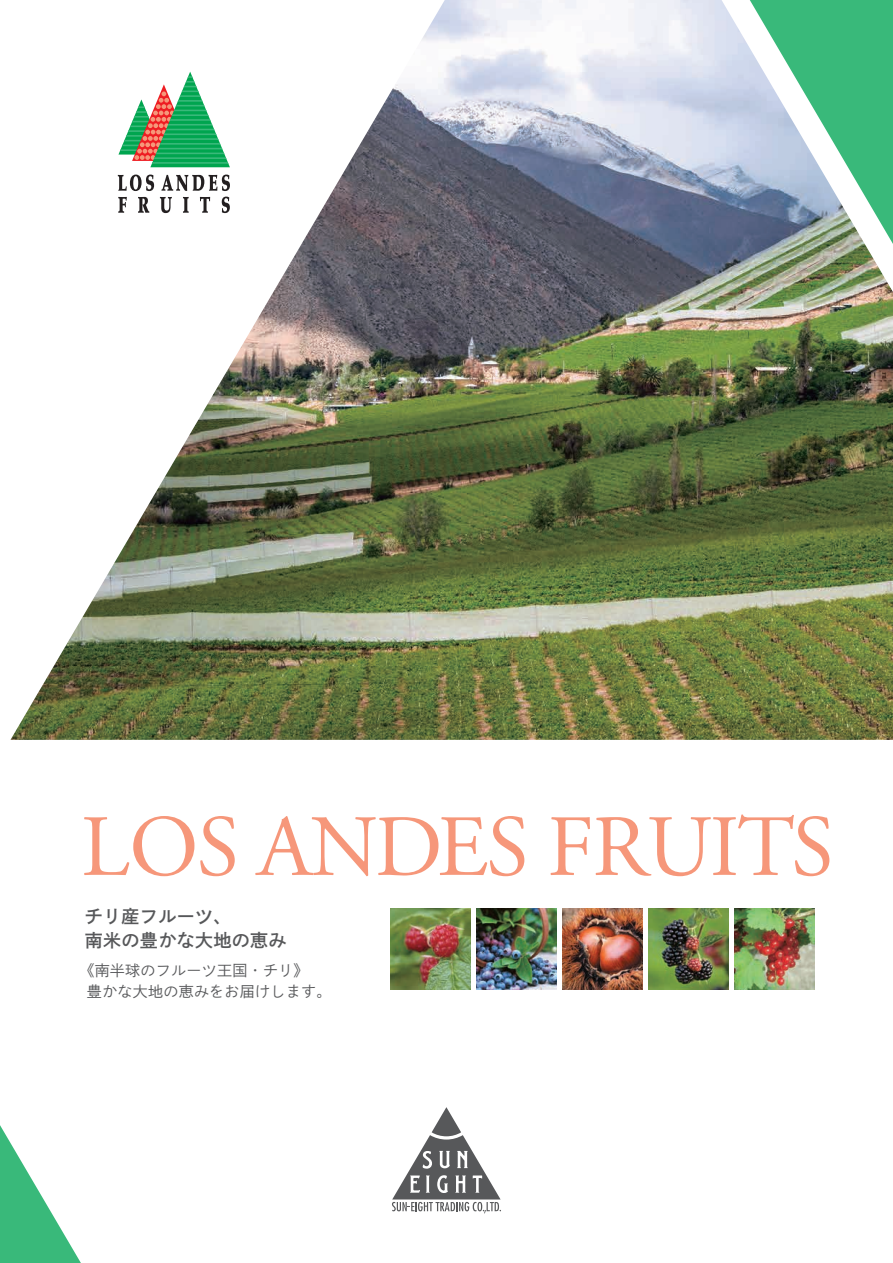
<style>
.page{position:relative;width:893px;height:1263px;background:#fff}
.page>*{position:absolute;margin:0;border:0;box-sizing:border-box;transform-origin:0 0}
.t1{font:87px "Adobe Garamond Pro";letter-spacing:-.02em;color:#f6977a}
.t2{font:18px/23.7px "Shuei Go Kin Std B";letter-spacing:.02em;color:#57585a}
.t3{font:15px/20.7px "Shuei Go Kin Std L";letter-spacing:.02em;color:#57585a}
</style>
<div class="page">
<svg style="left:0;top:1125px;width:81px;height:138px"></svg>
<svg style="left:392px;top:1107px;width:109px;height:106px"></svg>
<img style="left:10px;top:0;width:883px;height:740px">
<img style="left:648px;top:909px;width:80px;height:81px">
<img style="left:390px;top:909px;width:80px;height:81px">
<img style="left:476px;top:909px;width:80px;height:81px">
<img style="left:734px;top:909px;width:81px;height:81px">
<img style="left:562px;top:909px;width:80px;height:81px">
<h1 class="t1" style="left:81px;top:795px;width:754px">LOS ANDES FRUITS</h1>
<p class="t2" style="left:85px;top:904px;width:203px">チリ産フルーツ、<br>南米の豊かな大地の恵み</p>
<p class="t3" style="left:87px;top:960px;width:246px;text-indent:-8px">《南半球のフルーツ王国・チリ》<br>豊かな大地の恵みをお届けします。</p>
</div>
